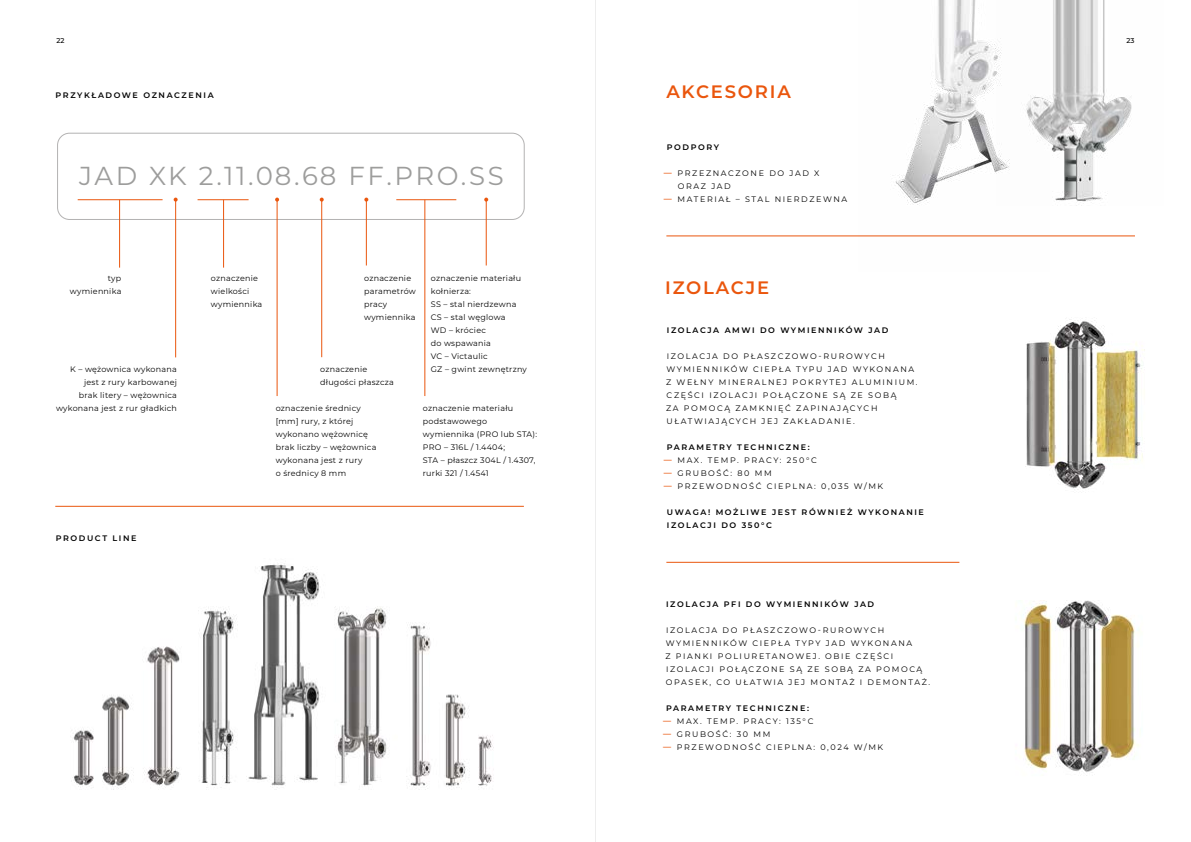
<style>
.page{position:relative;width:1191px;height:842px;background:#fff}
.page>*{position:absolute;margin:0;border:0;box-sizing:border-box;transform-origin:0 0}
.t1{font:26px "Montserrat";letter-spacing:.095em;color:#9d9d9c}
.t2{font:600 18px "Montserrat";letter-spacing:.1em;color:#ea560d}
.t3{font:8px/13px "Montserrat";letter-spacing:.2em;color:#000}
.t4{font:8px/13px "Montserrat";letter-spacing:.03em;color:#000}
.t5{font:600 8px/13px "Montserrat";letter-spacing:.2em;color:#000}
.t6{font:500 7px "Montserrat";color:#000}
.s1{font-weight:600;color:#ea560d}
</style>
<div class="page">
<div style="left:57px;top:133px;width:468px;height:87px;border:1px solid #b3b2b2;border-radius:12px"></div>
<hr style="left:276px;top:200px;width:2px;height:196px;background:#ea560d">
<svg style="left:275px;top:198px;width:4px;height:4px"></svg>
<hr style="left:321px;top:200px;width:1px;height:157px;background:#ea560d">
<svg style="left:320px;top:198px;width:4px;height:4px"></svg>
<hr style="left:366px;top:200px;width:1px;height:65px;background:#ea560d">
<svg style="left:364px;top:198px;width:4px;height:4px"></svg>
<hr style="left:486px;top:200px;width:1px;height:65px;background:#ea560d">
<svg style="left:484px;top:198px;width:4px;height:4px"></svg>
<hr style="left:223px;top:200px;width:1px;height:68px;background:#ea560d">
<hr style="left:424px;top:200px;width:1px;height:196px;background:#ea560d">
<hr style="left:119px;top:200px;width:1px;height:68px;background:#ea560d">
<hr style="left:175px;top:200px;width:1px;height:157px;background:#ea560d">
<svg style="left:174px;top:198px;width:4px;height:4px"></svg>
<hr style="left:197px;top:199px;width:51px;height:1px;background:#ea560d">
<hr style="left:396px;top:199px;width:60px;height:1px;background:#ea560d">
<hr style="left:78px;top:199px;width:85px;height:1px;background:#ea560d">
<hr style="left:55px;top:506px;width:469px;height:1px;background:#ea560d">
<hr style="left:666px;top:236px;width:469px;height:1px;background:#ea560d">
<hr style="left:666px;top:562px;width:293px;height:1px;background:#ea560d">
<img style="left:72px;top:563px;width:422px;height:226px">
<img style="left:1025px;top:319px;width:120px;height:171px">
<img style="left:1023px;top:600px;width:116px;height:176px">
<img style="left:858px;top:0;width:192px;height:237px">
<img style="left:996px;top:0;width:136px;height:205px">
<hr style="left:595px;top:0;width:1px;height:842px;background:#ededed">
<p class="t6" style="left:56px;top:35px;width:10px">22</p>
<p class="t6" style="left:1126px;top:35px;width:10px">23</p>
<p class="t5" style="left:56px;top:88px;width:160px">PRZYKŁADOWE OZNACZENIA</p>
<h1 class="t1" style="left:79px;top:158px;width:426px">JAD XK 2.11.08.68 FF.PRO.SS</h1>
<p class="t4" style="left:70px;top:271px;width:53px;text-align:right">typ wymiennika</p>
<p class="t4" style="left:56px;top:362px;width:122px;text-align:right">K – wężownica wykonana jest z rury karbowanej<br>brak litery – wężownica wykonana jest z rur gładkich</p>
<p class="t5" style="left:56px;top:532px;width:82px">PRODUCT LINE</p>
<p class="t4" style="left:211px;top:271px;width:53px">oznaczenie wielkości wymiennika</p>
<p class="t4" style="left:364px;top:271px;width:53px">oznaczenie parametrów pracy wymiennika</p>
<p class="t4" style="left:431px;top:271px;width:98px">oznaczenie materiału kołnierza:<br>SS – stal nierdzewna<br>CS – stal węglowa<br>WD – króciec<br>do wspawania<br>VC – Victaulic<br>GZ – gwint zewnętrzny</p>
<p class="t4" style="left:320px;top:362px;width:75px">oznaczenie długości płaszcza</p>
<p class="t4" style="left:276px;top:401px;width:102px">oznaczenie średnicy [mm] rury, z której wykonano wężownicę brak liczby – wężownica wykonana jest z rury<br>o średnicy 8 mm</p>
<p class="t4" style="left:423px;top:401px;width:116px">oznaczenie materiału podstawowego wymiennika (PRO lub STA):<br>PRO – 316L / 1.4404;<br>STA – płaszcz 304L / 1.4307, rurki 321 / 1.4541</p>
<h2 class="t2" style="left:666px;top:79px;width:126px">AKCESORIA</h2>
<p class="t5" style="left:667px;top:141px;width:54px">PODPORY</p>
<p class="t3" style="left:678px;top:167px;width:143px;text-indent:-14px"><span class="s1">—</span> PRZEZNACZONE DO JAD X<br>ORAZ JAD</p>
<p class="t3" style="left:664px;top:193px;width:185px"><span class="s1">—</span> MATERIAŁ – STAL NIERDZEWNA</p>
<h2 class="t2" style="left:665px;top:275px;width:105px">IZOLACJE</h2>
<p class="t5" style="left:667px;top:323px;width:223px">IZOLACJA AMWI DO WYMIENNIKÓW JAD</p>
<p class="t3" style="left:666px;top:349px;width:253px">IZOLACJA DO PŁASZCZOWO-RUROWYCH WYMIENNIKÓW CIEPŁA TYPU JAD WYKONANA Z WEŁNY MINERALNEJ POKRYTEJ ALUMINIUM.<br>CZĘŚCI IZOLACJI POŁĄCZONE SĄ ZE SOBĄ<br>ZA POMOCĄ ZAMKNIĘĆ ZAPINAJĄCYCH UŁATWIAJĄCYCH JEJ ZAKŁADANIE.</p>
<p class="t5" style="left:667px;top:440px;width:144px">PARAMETRY TECHNICZNE:</p>
<p class="t3" style="left:664px;top:454px;width:154px"><span class="s1">—</span> MAX. TEMP. PRACY: 250°C</p>
<p class="t3" style="left:664px;top:467px;width:109px"><span class="s1">—</span> GRUBOŚĆ: 80 MM</p>
<p class="t3" style="left:664px;top:480px;width:221px"><span class="s1">—</span> PRZEWODNOŚĆ CIEPLNA: 0,035 W/MK</p>
<p class="t5" style="left:667px;top:506px;width:259px">UWAGA! MOŻLIWE JEST RÓWNIEŻ WYKONANIE<br>IZOLACJI DO 350°C</p>
<p class="t5" style="left:666px;top:597px;width:210px">IZOLACJA PFI DO WYMIENNIKÓW JAD</p>
<p class="t3" style="left:665px;top:623px;width:266px">IZOLACJA DO PŁASZCZOWO-RUROWYCH WYMIENNIKÓW CIEPŁA TYPY JAD WYKONANA<br>Z PIANKI POLIURETANOWEJ. OBIE CZĘŚCI IZOLACJI POŁĄCZONE SĄ ZE SOBĄ ZA POMOCĄ OPASEK, CO UŁATWIA JEJ MONTAŻ I DEMONTAŻ.</p>
<p class="t5" style="left:666px;top:701px;width:144px">PARAMETRY TECHNICZNE:</p>
<p class="t3" style="left:663px;top:714px;width:152px"><span class="s1">—</span> MAX. TEMP. PRACY: 135°C</p>
<p class="t3" style="left:663px;top:727px;width:109px"><span class="s1">—</span> GRUBOŚĆ: 30 MM</p>
<p class="t3" style="left:663px;top:740px;width:222px"><span class="s1">—</span> PRZEWODNOŚĆ CIEPLNA: 0,024 W/MK</p>
</div>
